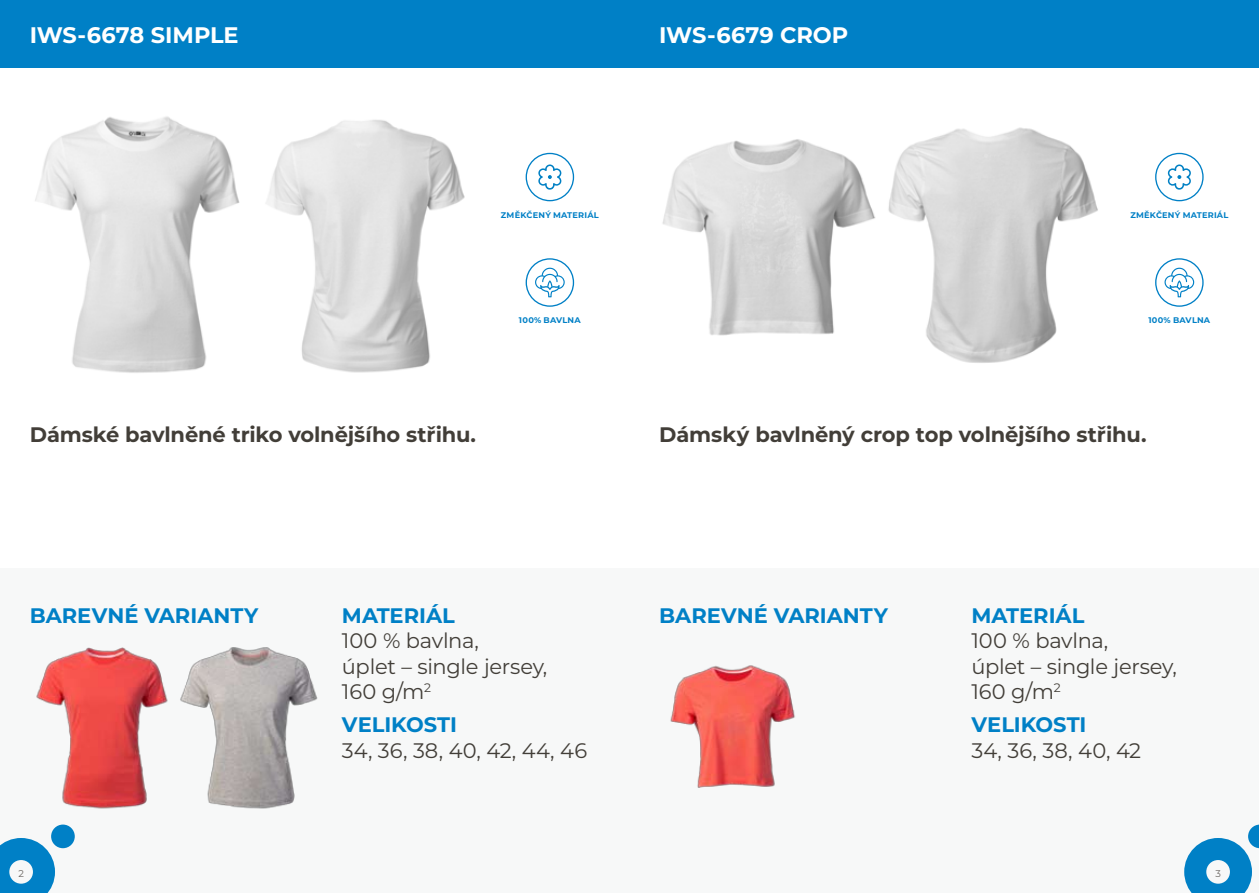
<style>
.page{position:relative;width:1259px;height:893px;background:#fff}
.page>*{position:absolute;margin:0;border:0;box-sizing:border-box;transform-origin:0 0}
.t1{font:700 22.5px "Montserrat";color:#fff}
.t2{font:21px/25.2px "Montserrat";letter-spacing:-.01em;color:#423e38}
.t3{font:700 21px "Montserrat";letter-spacing:-.005em;color:#423e38}
.t4{font:700 21px "Montserrat";color:#0080c6}
.t5{font:9.75px "Montserrat";color:#6a6661}
.t6{font:700 8.25px "Montserrat";letter-spacing:.03em;color:#0080c6}
</style>
<div class="page">
<div style="left:0;top:568px;width:629px;height:325px;background:#f7f8f8"></div>
<div style="left:0;top:0;width:629px;height:67px;background:#0080c6"></div>
<svg style="left:0;top:824px;width:75px;height:69px"></svg>
<div style="left:629px;top:568px;width:630px;height:325px;background:#f7f8f8"></div>
<div style="left:629px;top:0;width:630px;height:67px;background:#0080c6"></div>
<svg style="left:1184px;top:824px;width:75px;height:69px"></svg>
<img style="left:35px;top:116px;width:205px;height:257px">
<img style="left:266px;top:120px;width:199px;height:253px">
<img style="left:36px;top:647px;width:282px;height:162px">
<div style="left:525px;top:258px;width:49px;height:49px;border:1px solid #0080c6;border-radius:50%"></div>
<svg style="left:535px;top:268px;width:30px;height:29px"></svg>
<div style="left:525px;top:153px;width:49px;height:48px;border:1px solid #0080c6;border-radius:50%"></div>
<svg style="left:538px;top:164px;width:23px;height:26px"></svg>
<img style="left:662px;top:139px;width:214px;height:197px">
<img style="left:888px;top:127px;width:210px;height:236px">
<img style="left:670px;top:665px;width:125px;height:123px">
<div style="left:1155px;top:258px;width:48px;height:49px;border:1px solid #0080c6;border-radius:50%"></div>
<svg style="left:1164px;top:268px;width:30px;height:29px"></svg>
<div style="left:1155px;top:153px;width:48px;height:48px;border:1px solid #0080c6;border-radius:50%"></div>
<svg style="left:1167px;top:164px;width:23px;height:26px"></svg>
<p class="t1" style="left:30px;top:19px;width:210px">IWS-6678 SIMPLE</p>
<p class="t1" style="left:659px;top:19px;width:191px">IWS-6679 CROP</p>
<p class="t6" style="left:501px;top:209px;width:97px">ZM ĚKČENÝ MATERIÁL</p>
<p class="t6" style="left:519px;top:314px;width:63px">100% BAVLNA</p>
<p class="t3" style="left:30px;top:420px;width:448px">DÁMSKÉ BAVLNĚNÉ TRIKO VOLNĚJŠÍHO STŘIHU.</p>
<p class="t6" style="left:1130px;top:209px;width:97px">ZM ĚKČENÝ MATERIÁL</p>
<p class="t6" style="left:1148px;top:314px;width:63px">100% BAVLNA</p>
<p class="t3" style="left:659px;top:420px;width:489px">DÁMSKÝ BAVLNĚNÝ CROP TOP VOLNĚJŠÍHO STŘIHU.</p>
<p class="t4" style="left:30px;top:600px;width:230px">BAREVNÉ VARIANTY</p>
<p class="t4" style="left:342px;top:600px;width:108px">MATERIÁL</p>
<p class="t2" style="left:342px;top:627px;width:207px">100 % bavlna,<br>úplet – single jersey,<br>160 g/m<sup>2</sup></p>
<p class="t4" style="left:342px;top:710px;width:117px">VELIKOSTI</p>
<p class="t2" style="left:342px;top:737px;width:247px">34, 36, 38, 40, 42, 44, 46</p>
<p class="t4" style="left:659px;top:600px;width:230px">BAREVNÉ VARIANTY</p>
<p class="t4" style="left:971px;top:600px;width:108px">MATERIÁL</p>
<p class="t2" style="left:971px;top:627px;width:207px">100 % bavlna,<br>úplet – single jersey,<br>160 g/m<sup>2</sup></p>
<p class="t4" style="left:971px;top:710px;width:117px">VELIKOSTI</p>
<p class="t2" style="left:971px;top:737px;width:171px">34, 36, 38, 40, 42</p>
<p class="t5" style="left:18px;top:866px;width:7px">2</p>
<p class="t5" style="left:1215px;top:866px;width:7px">3</p>
</div>
